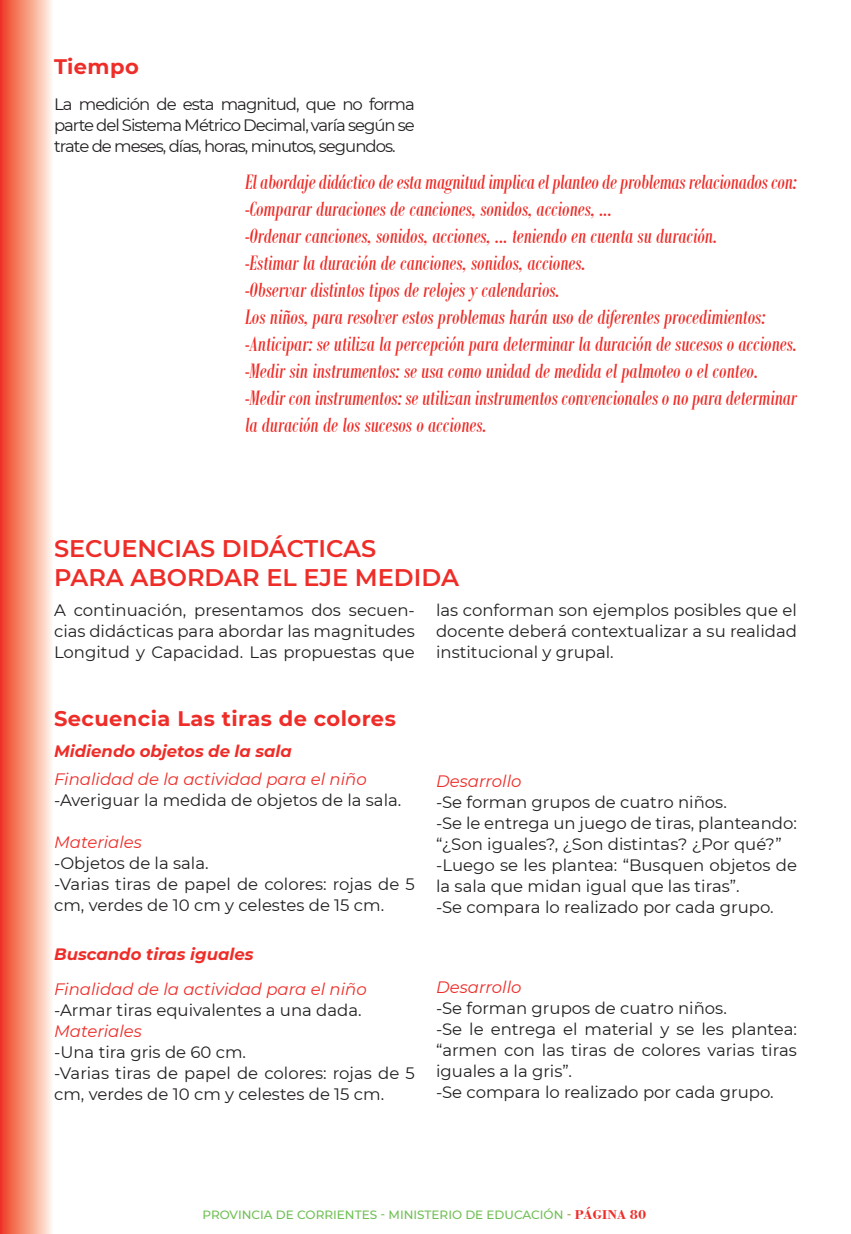
<style>
.page{position:relative;width:851px;height:1234px;background:#fff}
.page>*{position:absolute;margin:0;border:0;box-sizing:border-box;transform-origin:0 0}
.SUBTITULOS{font:600 24px "Montserrat";color:#ee2d28}
.TEXTO_RESALTAR{font:italic 22.5px/27px "Bodoni MT Condensed";color:#ee2d28}
.FRASES{font:700 21px "Montserrat";letter-spacing:.02em;color:#ee2d28}
.FRASES-2{font:16.5px/21px "Montserrat";color:#231f20;text-align:justify}
.FRASES-3{font:italic 16.5px "Montserrat";color:#ee2d28}
.FRASES-4{font:italic 700 16.5px "Montserrat";color:#ee2d28}
.t1{font:500 12px "Montserrat";color:#6fbf54}
.s1{color:#9b993b}
.s2{font-family:"Bodoni BT";font-weight:700;font-size:13.5px;color:#ee2d28}
</style>
<div class="page">
<div style="left:0;top:0;width:53px;height:1233px;background:linear-gradient(to right,#ee3b1c,#fff8e8)"></div>
<p class="FRASES" style="left:54px;top:52px;width:86px">Tiempo</p>
<p class="FRASES-2" style="left:54px;top:93px;width:362px">La medición de esta magnitud, que no forma parte del Sistema Métrico Decimal, varía según se trate de meses, días, horas, minutos, segundos.</p>
<p class="TEXTO_RESALTAR" style="left:245px;top:168px;width:553px">El abordaje didáctico de esta magnitud implica el planteo de problemas relacionados con:</p>
<p class="TEXTO_RESALTAR" style="left:245px;top:195px;width:368px">-Comparar duraciones de canciones, sonidos, acciones, ...</p>
<p class="TEXTO_RESALTAR" style="left:245px;top:222px;width:473px">-Ordenar canciones, sonidos, acciones, ... teniendo en cuenta su duración.</p>
<p class="TEXTO_RESALTAR" style="left:245px;top:249px;width:342px">-Estimar la duración de canciones, sonidos, acciones.</p>
<p class="TEXTO_RESALTAR" style="left:245px;top:276px;width:316px">-Observar distintos tipos de relojes y calendarios.</p>
<p class="TEXTO_RESALTAR" style="left:245px;top:303px;width:522px">Los niños, para resolver estos problemas harán uso de diferentes procedimientos:</p>
<p class="TEXTO_RESALTAR" style="left:245px;top:330px;width:553px">-Anticipar: se utiliza la percepción para determinar la duración de sucesos o acciones.</p>
<p class="TEXTO_RESALTAR" style="left:245px;top:357px;width:514px">-Medir sin instrumentos: se usa como unidad de medida el palmoteo o el conteo.</p>
<p class="TEXTO_RESALTAR" style="left:245px;top:384px;width:553px">-Medir con instrumentos: se utilizan instrumentos convencionales o no para determinar la duración de los sucesos o acciones.</p>
<p class="SUBTITULOS" style="left:54px;top:531px;width:324px">SECUENCIAS DIDÁCTICAS</p>
<p class="SUBTITULOS" style="left:54px;top:560px;width:406px">PARA ABORDAR EL EJE MEDIDA</p>
<p class="FRASES-2" style="left:54px;top:599px;width:362px">A continuación, presentamos dos secuen&shy;cias didácticas para abordar las magnitudes Longitud y Capacidad. Las propuestas que</p>
<p class="FRASES-2" style="left:436px;top:599px;width:362px">las conforman son ejemplos posibles que el docente deberá contextualizar a su realidad institucional y grupal.</p>
<p class="FRASES" style="left:54px;top:702px;width:343px">Secuencia Las tiras de colores</p>
<p class="FRASES-4" style="left:54px;top:739px;width:239px">Midiendo objetos de la sala</p>
<p class="FRASES-3" style="left:54px;top:767px;width:314px">Finalidad de la actividad para el niño</p>
<p class="FRASES-2" style="left:54px;top:789px;width:349px">-Averiguar la medida de objetos de la sala.</p>
<p class="FRASES-3" style="left:54px;top:830px;width:89px">Materiales</p>
<p class="FRASES-2" style="left:54px;top:852px;width:156px">-Objetos de la sala.</p>
<p class="FRASES-2" style="left:54px;top:873px;width:362px">-Varias tiras de papel de colores: rojas de 5 cm, verdes de 10 cm y celestes de 15 cm.</p>
<p class="FRASES-4" style="left:54px;top:941px;width:201px">Buscando tiras iguales</p>
<p class="FRASES-3" style="left:54px;top:977px;width:314px">Finalidad de la actividad para el niño</p>
<p class="FRASES-2" style="left:54px;top:998px;width:309px">-Armar tiras equivalentes a una dada.</p>
<p class="FRASES-3" style="left:54px;top:1019px;width:89px">Materiales</p>
<p class="FRASES-2" style="left:54px;top:1040px;width:193px">-Una tira gris de 60 cm.</p>
<p class="FRASES-2" style="left:54px;top:1061px;width:362px">-Varias tiras de papel de colores: rojas de 5 cm, verdes de 10 cm y celestes de 15 cm.</p>
<p class="FRASES-3" style="left:436px;top:769px;width:87px">Desarrollo</p>
<p class="FRASES-2" style="left:436px;top:791px;width:292px">-Se forman grupos de cuatro niños.</p>
<p class="FRASES-2" style="left:436px;top:812px;width:362px">-Se le entrega un juego de tiras, planteando: “¿Son iguales?, ¿Son distintas? ¿Por qué?”</p>
<p class="FRASES-2" style="left:436px;top:854px;width:362px">-Luego se les plantea: “Busquen objetos de la sala que midan igual que las tiras”.</p>
<p class="FRASES-2" style="left:436px;top:896px;width:339px">-Se compara lo realizado por cada grupo.</p>
<p class="FRASES-3" style="left:436px;top:975px;width:87px">Desarrollo</p>
<p class="FRASES-2" style="left:436px;top:996px;width:292px">-Se forman grupos de cuatro niños.</p>
<p class="FRASES-2" style="left:436px;top:1017px;width:362px">-Se le entrega el material y se les plantea: “armen con las tiras de colores varias tiras iguales a la gris”.</p>
<p class="FRASES-2" style="left:436px;top:1080px;width:339px">-Se compara lo realizado por cada grupo.</p>
<p class="t1" style="left:202px;top:1205px;width:445px">PROVINCIA DE CORRIENTES - MINISTERIO DE EDUCACIÓN <span class="s1">-</span> <span class="s2">PÁGINA 80</span></p>
</div>
